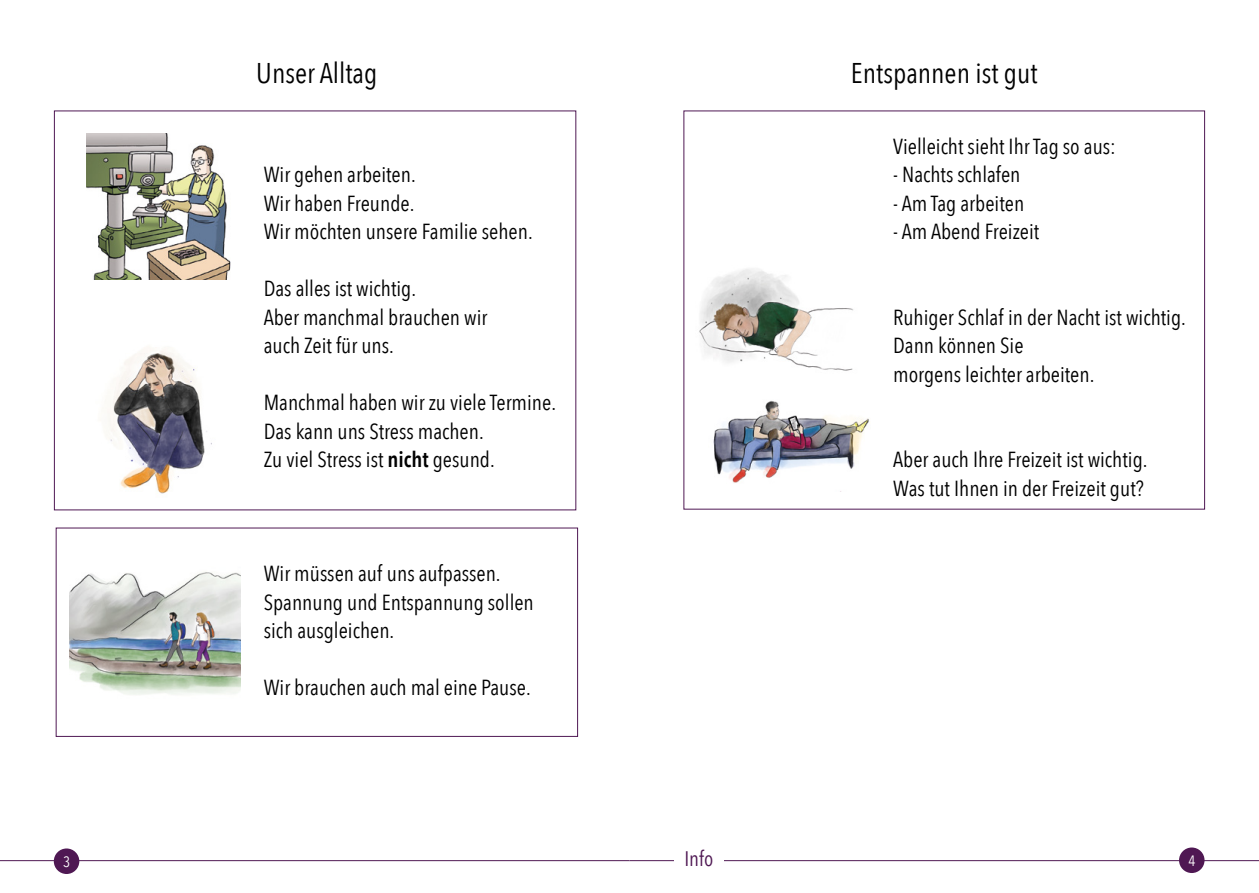
<style>
.page{position:relative;width:1259px;height:893px;background:#fff}
.page>*{position:absolute;margin:0;border:0;box-sizing:border-box;transform-origin:0 0}
.t1{font:28.5px "Avenir Next Condensed";color:#000}
.t2{font:21.75px/28.5px "Avenir Next Condensed";color:#000}
.t3{font:21px "Avenir Next Condensed";color:#4f1853}
.t4{font:15px "Avenir Next Condensed";color:#fff}
.s1{font-weight:600}
</style>
<div class="page">
<div style="left:56px;top:528px;width:522px;height:209px;border:1px solid #4f1853"></div>
<hr style="left:0;top:860px;width:629px;height:1px;background:#4f1853">
<div style="left:54px;top:848px;width:25px;height:26px;background:#4f1853;border-radius:50%"></div>
<img style="left:86px;top:134px;width:145px;height:145px">
<img style="left:70px;top:572px;width:170px;height:123px">
<img style="left:107px;top:349px;width:105px;height:145px">
<hr style="left:629px;top:860px;width:630px;height:1px;background:#4f1853">
<img style="left:713px;top:400px;width:156px;height:92px">
<div style="left:675px;top:843px;width:49px;height:33px;background:#fff"></div>
<div style="left:1179px;top:847px;width:25px;height:26px;background:#4f1853;border-radius:50%"></div>
<img style="left:699px;top:269px;width:154px;height:102px">
<p class="t4" style="left:63px;top:848px;width:9px">3</p>
<p class="t1" style="left:256px;top:48px;width:123px">Unser Alltag</p>
<p class="t2" style="left:264px;top:159px;width:153px">Wir gehen arbeiten.</p>
<p class="t2" style="left:264px;top:188px;width:152px">Wir haben Freunde.</p>
<p class="t2" style="left:264px;top:216px;width:270px">Wir möchten unsere Familie sehen.</p>
<p class="t2" style="left:264px;top:273px;width:154px">Das alles ist wichtig.</p>
<p class="t2" style="left:264px;top:302px;width:225px">Aber manchmal brauchen wir</p>
<p class="t2" style="left:264px;top:330px;width:132px">auch Zeit für uns.</p>
<p class="t2" style="left:264px;top:387px;width:294px">Manchmal haben wir zu viele Termine.<br>Das kann uns Stress machen.</p>
<p class="t2" style="left:264px;top:444px;width:232px">Zu viel Stress ist <span class="s1">nicht</span> gesund.</p>
<p class="t2" style="left:264px;top:558px;width:238px">Wir müssen auf uns aufpassen.</p>
<p class="t2" style="left:264px;top:587px;width:272px">Spannung und Entspannung sollen</p>
<p class="t2" style="left:264px;top:615px;width:132px">sich ausgleichen.</p>
<p class="t2" style="left:264px;top:672px;width:269px">Wir brauchen auch mal eine Pause.</p>
<p class="t1" style="left:851px;top:48px;width:188px">Entspannen ist gut</p>
<p class="t2" style="left:893px;top:131px;width:224px">Vielleicht sieht Ihr Tag so aus:</p>
<p class="t2" style="left:893px;top:159px;width:129px">- Nachts schlafen</p>
<p class="t2" style="left:893px;top:188px;width:132px">- Am Tag arbeiten</p>
<p class="t2" style="left:893px;top:216px;width:148px">- Am Abend Freizeit</p>
<p class="t2" style="left:893px;top:302px;width:294px">Ruhiger Schlaf in der Nacht ist wichtig.</p>
<p class="t2" style="left:893px;top:330px;width:132px">Dann können Sie</p>
<p class="t2" style="left:893px;top:359px;width:203px">morgens leichter arbeiten.</p>
<p class="t2" style="left:893px;top:444px;width:256px">Aber auch Ihre Freizeit ist wichtig.</p>
<p class="t2" style="left:893px;top:473px;width:252px">Was tut Ihnen in der Freizeit gut?</p>
<p class="t3" style="left:684px;top:841px;width:30px">Info</p>
<p class="t4" style="left:1188px;top:847px;width:9px">4</p>
</div>
